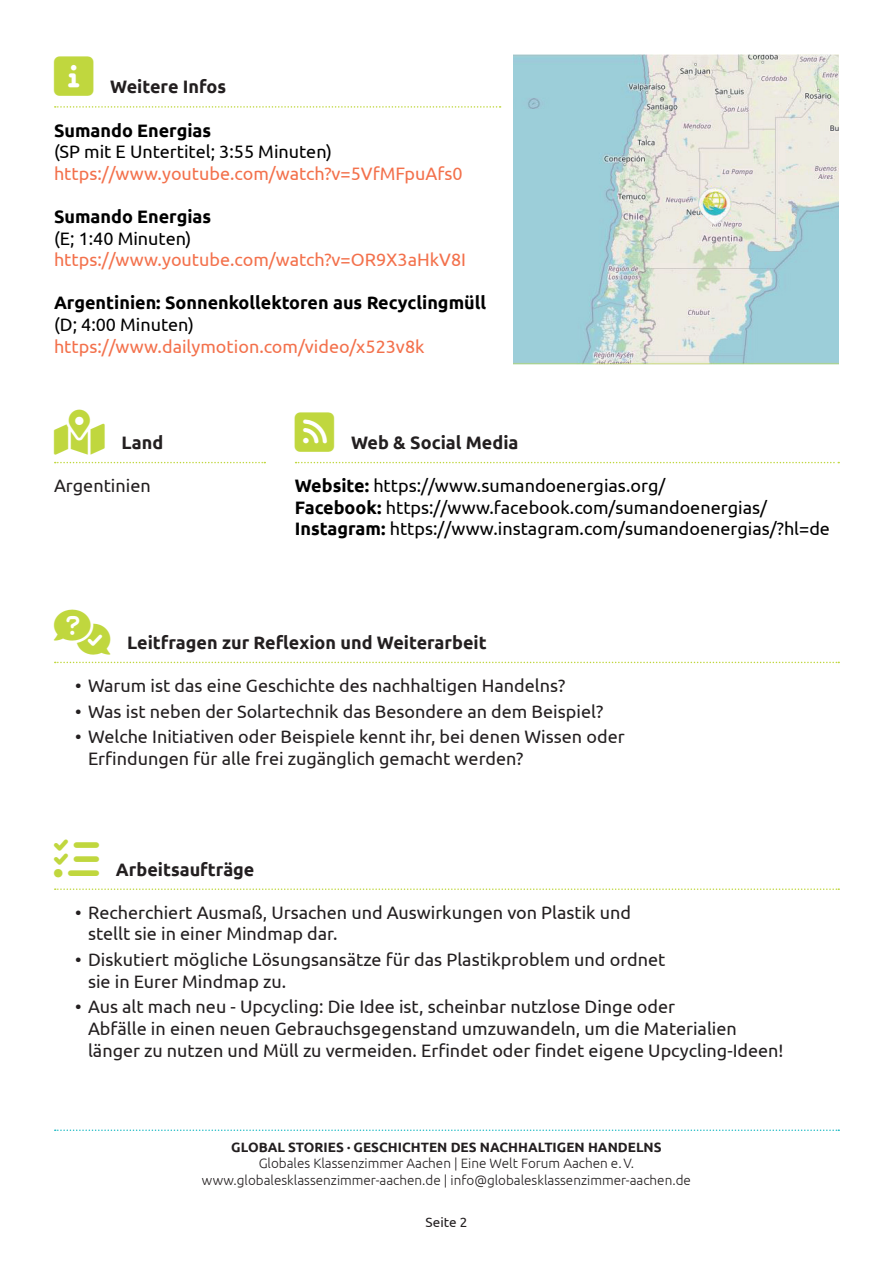
<style>
.page{position:relative;width:893px;height:1263px;background:#fff}
.page>*{position:absolute;margin:0;border:0;box-sizing:border-box;transform-origin:0 0}
.t1{font:18px/21.6px "Ubuntu";color:#231f20}
.t2{font:18px/21.6px "Ubuntu";color:#000}
.t3{font:18px "Ubuntu";color:#f3714c}
.t4{font:700 18px "Ubuntu";color:#231f20}
.t5{font:700 18px "Ubuntu";color:#000}
.t6{font:300 13.5px/16.2px "Ubuntu";color:#231f20;text-align:center}
.t7{font:700 13.5px "Ubuntu";color:#231f20}
.t8{font:13.5px "Ubuntu";color:#231f20}
.s1{font-weight:700}
.s2{color:#c0d73e}
</style>
<div class="page">
<svg style="left:55px;top:1129px;width:784px;height:2px"></svg>
<svg style="left:55px;top:662px;width:784px;height:1px"></svg>
<svg style="left:55px;top:106px;width:446px;height:2px"></svg>
<svg style="left:55px;top:888px;width:784px;height:2px"></svg>
<img style="left:513px;top:54px;width:326px;height:310px">
<svg style="left:55px;top:462px;width:210px;height:1px"></svg>
<svg style="left:296px;top:462px;width:543px;height:1px"></svg>
<p class="t4" style="left:110px;top:76px;width:117px">Weitere Infos</p>
<p class="t5" style="left:54px;top:119px;width:159px">Sumando Energias</p>
<p class="t2" style="left:54px;top:140px;width:280px">(SP mit E Untertitel; 3:55 Minuten)</p>
<p class="t3" style="left:54px;top:162px;width:410px">https://www.youtube.com/watch?v=5VfMFpuAfs0</p>
<p class="t5" style="left:54px;top:206px;width:159px">Sumando Energias</p>
<p class="t2" style="left:54px;top:227px;width:139px">(E; 1:40 Minuten)</p>
<p class="t3" style="left:54px;top:249px;width:414px">https://www.youtube.com/watch?v=OR9X3aHkV8I</p>
<p class="t5" style="left:54px;top:292px;width:434px">Argentinien: Sonnenkollektoren aus Recyclingmüll</p>
<p class="t2" style="left:54px;top:313px;width:142px">(D; 4:00 Minuten)</p>
<p class="t3" style="left:54px;top:335px;width:372px">https://www.dailymotion.com/video/x523v8k</p>
<p class="t4" style="left:122px;top:432px;width:43px">Land</p>
<p class="t1" style="left:54px;top:474px;width:98px">Argentinien</p>
<p class="t4" style="left:351px;top:432px;width:169px">Web &amp; Social Media</p>
<p class="t2" style="left:295px;top:474px;width:537px"><span class="s1">Website:</span> https://www.sumandoenergias.org/<br><span class="s1">Facebook:</span> https://www.facebook.com/sumandoenergias/<br><span class="s1">Instagram:</span> https://www.instagram.com/sumandoenergias/?hl=de</p>
<p class="t4" style="left:54px;top:632px;width:434px"><span class="s2">★</span> Leitfragen zur Reflexion und Weiterarbeit</p>
<p class="t1" style="left:75px;top:674px;width:492px">• Warum ist das eine Geschichte des nachhaltigen Handelns?</p>
<p class="t1" style="left:75px;top:700px;width:529px">• Was ist neben der Solartechnik das Besondere an dem Beispiel?</p>
<p class="t1" style="left:88px;top:726px;width:538px;text-indent:-13px">• Welche Initiativen oder Beispiele kennt ihr, bei denen Wissen oder<br>Erfindungen für alle frei zugänglich gemacht werden?</p>
<p class="t4" style="left:54px;top:858px;width:202px"><span class="s2">★</span> Arbeitsaufträge</p>
<p class="t1" style="left:88px;top:901px;width:545px;text-indent:-13px">• Recherchiert Ausmaß, Ursachen und Auswirkungen von Plastik und stellt sie in einer Mindmap dar.</p>
<p class="t1" style="left:88px;top:948px;width:579px;text-indent:-13px">• Diskutiert mögliche Lösungsansätze für das Plastikproblem und ordnet sie in Eurer Mindmap zu.</p>
<p class="t1" style="left:88px;top:996px;width:697px;text-indent:-13px">• Aus alt mach neu - Upcycling: Die Idee ist, scheinbar nutzlose Dinge oder<br>Abfälle in einen neuen Gebrauchsgegenstand umzuwandeln, um die Materialien länger zu nutzen und Müll zu vermeiden. Erfindet oder findet eigene Upcycling-Ideen!</p>
<p class="t7" style="left:231px;top:1139px;width:432px">GLOBAL STORIES · GESCHICHTEN DES NACHHALTIGEN HANDELNS</p>
<p class="t6" style="left:202px;top:1155px;width:490px">Globales Klassenzimmer Aachen | Eine Welt Forum Aachen e.V. www.globalesklassenzimmer-aachen.de | info@globalesklassenzimmer-aachen.de</p>
<p class="t8" style="left:426px;top:1214px;width:43px">Seite 2</p>
</div>
